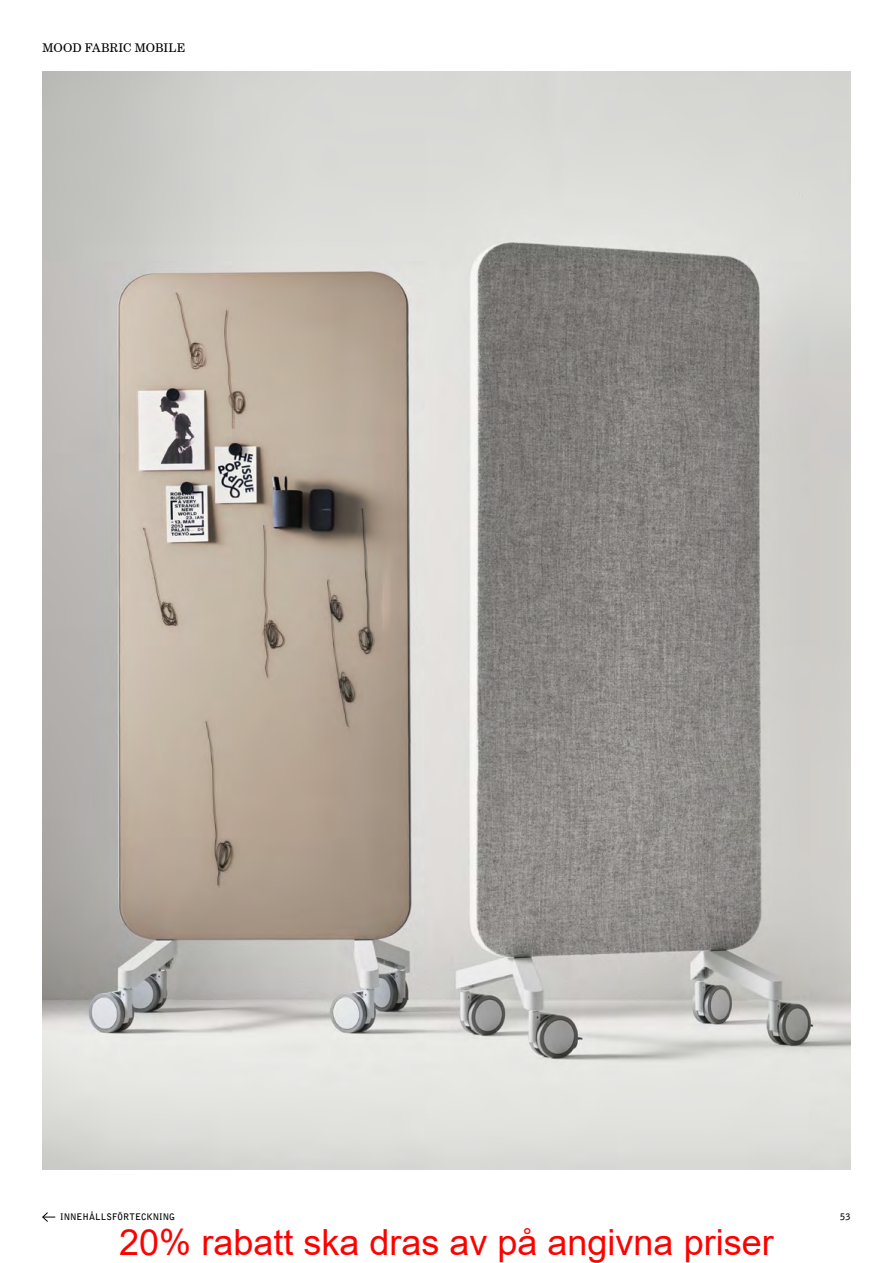
<style>
.page{position:relative;width:893px;height:1263px;background:#fff}
.page>*{position:absolute;margin:0;border:0;box-sizing:border-box;transform-origin:0 0}
.t1{font:36px "Arial";color:#f00}
.t2{font:12px "Century Schoolbook BT";color:#000}
.t3{font:700 9px "Bell Gothic Std";letter-spacing:.01em;color:#000}
</style>
<div class="page">
<img style="left:43px;top:71px;width:807px;height:1098px">
<svg style="left:42px;top:1212px;width:13px;height:10px"></svg>
<p class="t2" style="left:43px;top:40px;width:144px">MOOD FABRIC MOBILE</p>
<p class="t3" style="left:60px;top:1212px;width:117px">INNEHÅLLSFÖRTECKNING</p>
<p class="t3" style="left:840px;top:1212px;width:12px">53</p>
<p class="t1" style="left:119px;top:1217px;width:656px">20% rabatt ska dras av på angivna priser</p>
</div>
